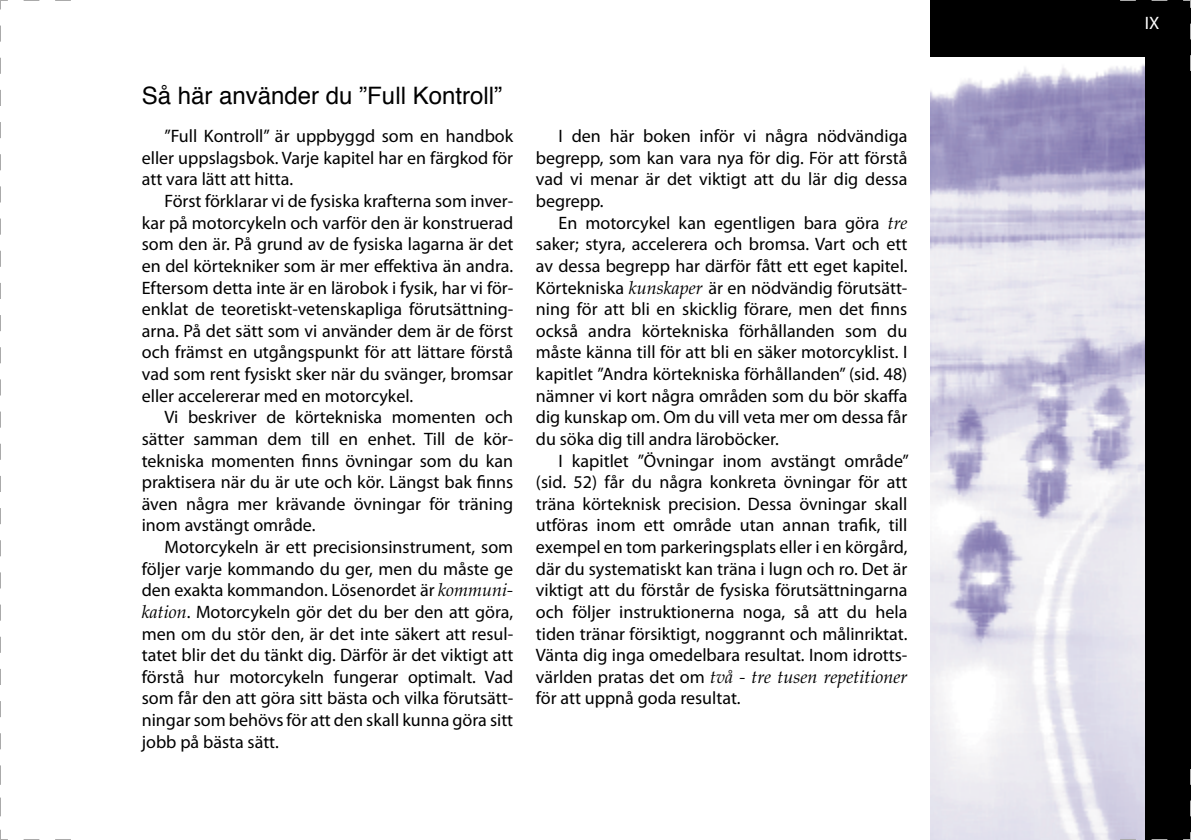
<style>
.page{position:relative;width:1191px;height:840px;background:#fff}
.page>*{position:absolute;margin:0;border:0;box-sizing:border-box;transform-origin:0 0}
.Avsnitt{font:24px "Helvetica";color:#000}
.t1{font:italic 700 24px "Helvetica";color:#fff}
.Brødtext_2{font:300 18px/21.6px "Palatino";color:#000;text-align:justify}
.Brødtext_1{font:300 18px/21.6px "Palatino";color:#000;text-align:justify}
.Brødtext_2-2{font:300 18px "Palatino";color:#fff}
.s1{font-weight:400;font-style:italic}
</style>
<div class="page">
<img style="left:930px;top:66px;width:215px;height:773px">
<div style="left:1145px;top:0;width:46px;height:839px;background:#000"></div>
<div style="left:930px;top:0;width:261px;height:57px;background:#000"></div>
<svg style="left:0;top:0;width:71px;height:839px"></svg>
<svg style="left:1118px;top:0;width:73px;height:71px"></svg>
<svg style="left:1120px;top:768px;width:71px;height:71px"></svg>
<p class="Avsnitt" style="left:142px;top:79px;width:362px">Så här använder du ”Full Kontroll”</p>
<p class="Brødtext_1" style="left:142px;top:126px;width:373px;text-indent:23px">”Full Kontroll” är uppbyggd som en handbok eller uppslagsbok. Varje kapitel har en färgkod för att vara lätt att hitta.</p>
<p class="Brødtext_2" style="left:142px;top:190px;width:373px;text-indent:23px">Först förklarar vi de fysiska krafterna som inver&shy;kar på motorcykeln och varför den är konstruerad som den är. På grund av de fysiska lagarna är det en del körtekniker som är mer effektiva än andra.<br>Eftersom detta inte är en lärobok i fysik, har vi för&shy;enklat de teoretiskt-vetenskapliga förutsättning&shy;arna. På det sätt som vi använder dem är de först och främst en utgångspunkt för att lättare förstå vad som rent fysiskt sker när du svänger, bromsar eller accelererar med en motorcykel.</p>
<p class="Brødtext_2" style="left:142px;top:406px;width:373px;text-indent:23px">Vi beskriver de körtekniska momenten och sätter samman dem till en enhet. Till de kör&shy;tekniska momenten finns övningar som du kan praktisera när du är ute och kör. Längst bak finns även några mer krävande övningar för träning inom avstängt område.</p>
<p class="Brødtext_2" style="left:142px;top:536px;width:373px;text-indent:23px">Motorcykeln är ett precisionsinstrument, som följer varje kommando du ger, men du måste ge den exakta kommandon. Lösenordet är <span class="s1">kommuni&shy;kation</span>. Motorcykeln gör det du ber den att göra, men om du stör den, är det inte säkert att resul&shy;tatet blir det du tänkt dig. Därför är det viktigt att förstå hur motorcykeln fungerar optimalt. Vad som får den att göra sitt bästa och vilka förutsätt&shy;ningar som behövs för att den skall kunna göra sitt jobb på bästa sätt.</p>
<p class="Brødtext_2" style="left:536px;top:126px;width:373px;text-indent:23px">I den här boken inför vi några nödvändiga begrepp, som kan vara nya för dig. För att förstå vad vi menar är det viktigt att du lär dig dessa begrepp.</p>
<p class="Brødtext_2" style="left:536px;top:212px;width:373px;text-indent:23px">En motorcykel kan egentligen bara göra <span class="s1">tre </span>saker; styra, accelerera och bromsa. Vart och ett av dessa begrepp har därför fått ett eget kapitel.<br>Körtekniska <span class="s1">kunskaper</span> är en nödvändig förutsätt&shy;ning för att bli en skicklig förare, men det finns också andra körtekniska förhållanden som du måste känna till för att bli en säker motorcyklist. I kapitlet ”Andra körtekniska förhållanden” (sid. 48) nämner vi kort några områden som du bör skaffa dig kunskap om. Om du vill veta mer om dessa får du söka dig till andra läroböcker.</p>
<p class="Brødtext_2" style="left:536px;top:450px;width:374px;text-indent:23px">I kapitlet ”Övningar inom avstängt område” (sid. 52) får du några konkreta övningar för att träna körteknisk precision. Dessa övningar skall utföras inom ett område utan annan trafik, till exempel en tom parkeringsplats eller i en körgård, där du systematiskt kan träna i lugn och ro. Det är viktigt att du förstår de fysiska förutsättningarna och följer instruktionerna noga, så att du hela tiden tränar försiktigt, noggrannt och målinriktat.<br>Vänta dig inga omedelbara resultat. Inom idrotts&shy;världen pratas det om <span class="s1">två - tre tusen repetitioner </span>för att uppnå goda resultat.</p>
<p class="Brødtext_2-2" style="left:1144px;top:13px;width:16px">IX</p>
<h1 class="t1" style="left:1148px;top:15px;width:22px">ix</h1>
</div>
